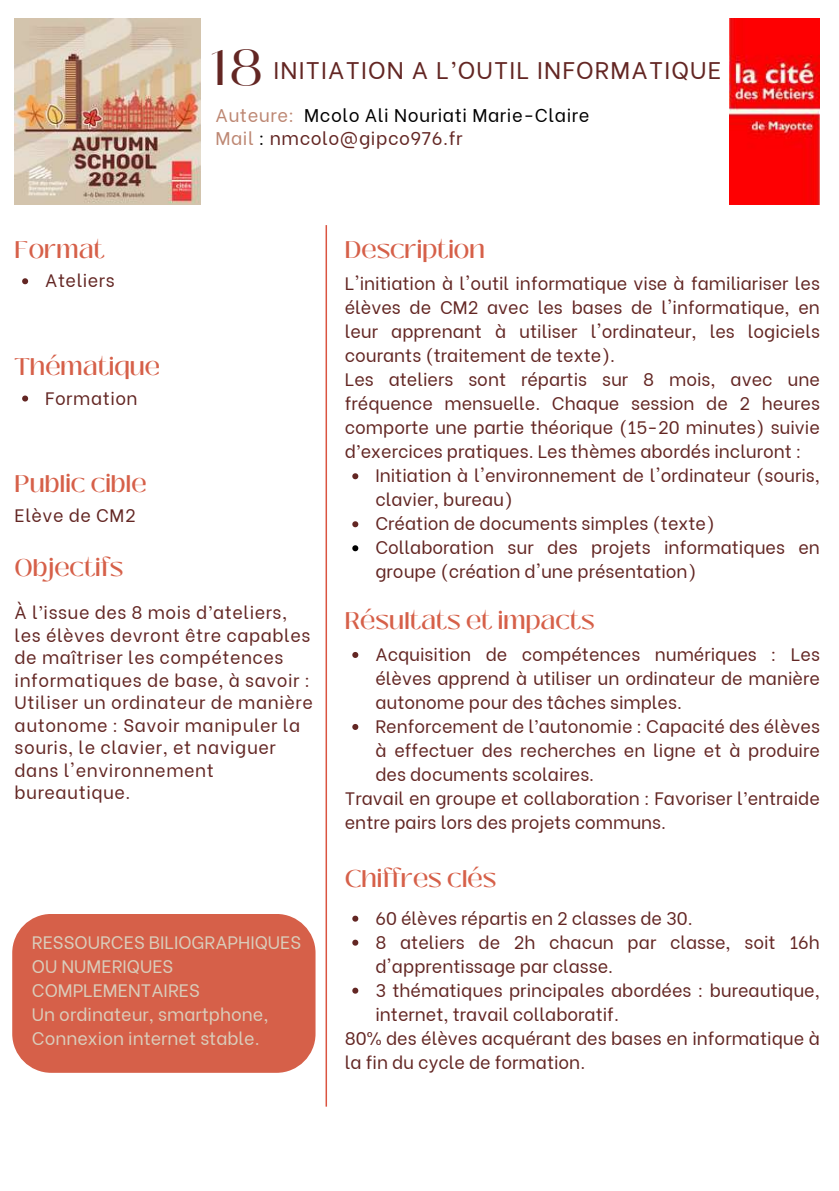
<style>
.page{position:relative;width:839px;height:1191px;background:#fff}
.page>*{position:absolute;margin:0;border:0;box-sizing:border-box;transform-origin:0 0}
.t1{font:50px "Black Mango";color:#632623}
.t2{font:500 24px "Black Mango";color:#d66049}
.t3{font:24px "Be Vietnam";letter-spacing:.05em;color:#632623}
.t4{font:18.4px/22.4px "Be Vietnam";letter-spacing:.03em;color:#000}
.t5{font:18px/24px "Be Vietnam";color:#632623}
.t6{font:18px/22.4px "Be Vietnam";letter-spacing:.03em;color:#632623}
.t7{font:18px/24px "Be Vietnam";color:#dacdbb}
.s1{color:#bd8773}
.s2{color:#632623}
</style>
<div class="page">
<img style="left:15px;top:19px;width:186px;height:186px">
<svg style="left:352px;top:473px;width:6px;height:6px"></svg>
<svg style="left:352px;top:521px;width:6px;height:6px"></svg>
<svg style="left:352px;top:545px;width:6px;height:6px"></svg>
<svg style="left:22px;top:278px;width:6px;height:6px"></svg>
<svg style="left:22px;top:396px;width:6px;height:6px"></svg>
<img style="left:730px;top:19px;width:89px;height:186px">
<svg style="left:352px;top:652px;width:6px;height:6px"></svg>
<svg style="left:352px;top:724px;width:6px;height:6px"></svg>
<svg style="left:352px;top:916px;width:6px;height:6px"></svg>
<svg style="left:352px;top:940px;width:6px;height:6px"></svg>
<svg style="left:352px;top:988px;width:6px;height:6px"></svg>
<hr style="left:325px;top:225px;width:2px;height:882px;background:#da5441">
<div style="left:12px;top:914px;width:303px;height:159px;background:#d66049;border-radius:39px"></div>
<h2 class="t2" style="left:15px;top:232px;width:92px">Format</h2>
<p class="t6" style="left:45px;top:268px;width:71px">Ateliers</p>
<h2 class="t2" style="left:15px;top:349px;width:147px">Thématique</h2>
<p class="t6" style="left:45px;top:385px;width:94px">Formation</p>
<h2 class="t2" style="left:15px;top:465px;width:133px">Public cible</h2>
<p class="t6" style="left:15px;top:502px;width:122px">Elève de CM2</p>
<h2 class="t2" style="left:15px;top:550px;width:110px">Objectifs</h2>
<h1 class="t1" style="left:210px;top:30px;width:55px">18</h1>
<h2 class="t3" style="left:273px;top:50px;width:449px">INITIATION A L’OUTIL INFORMATIQUE</h2>
<p class="t4" style="left:215px;top:102px;width:375px"><span class="s1">Auteure:</span> Mcolo Ali Nouriati Marie-Claire<br><span class="s1">Mail</span> : <span class="s2">nmcolo@gipco976.fr</span></p>
<h2 class="t2" style="left:345px;top:232px;width:142px">Description</h2>
<p class="t5" style="left:345px;top:270px;width:476px">L'initiation à l'outil informatique vise à familiariser les élèves de CM2 avec les bases de l'informatique, en leur apprenant à utiliser l'ordinateur, les logiciels courants (traitement de texte).<br>Les ateliers sont répartis sur 8 mois, avec une fréquence mensuelle. Chaque session de 2 heures comporte une partie théorique (15-20 minutes) suivie d’exercices pratiques. Les thèmes abordés incluront :</p>
<p class="t5" style="left:375px;top:462px;width:446px">Initiation à l'environnement de l'ordinateur (souris, clavier, bureau)<br>Création de documents simples (texte)<br>Collaboration sur des projets informatiques en groupe (création d'une présentation)</p>
<p class="t6" style="left:15px;top:600px;width:300px">À l’issue des 8 mois d’ateliers, les élèves devront être capables de maîtriser les compétences informatiques de base, à savoir :<br>Utiliser un ordinateur de manière autonome : Savoir manipuler la souris, le clavier, et naviguer dans l'environnement bureautique.</p>
<p class="t7" style="left:32px;top:928px;width:271px">RESSOURCES BILIOGRAPHIQUES<br>OU NUMERIQUES<br>COMPLEMENTAIRES<br>Un ordinateur, smartphone,<br>Connexion internet stable.</p>
<h2 class="t2" style="left:345px;top:602px;width:251px">Résultats et impacts</h2>
<p class="t5" style="left:375px;top:641px;width:446px">Acquisition de compétences numériques : Les</p>
<p class="t5" style="left:375px;top:665px;width:446px">élèves apprend à utiliser un ordinateur de manière</p>
<p class="t5" style="left:375px;top:689px;width:308px">autonome pour des tâches simples.</p>
<p class="t5" style="left:375px;top:713px;width:446px">Renforcement de l’autonomie : Capacité des élèves</p>
<p class="t5" style="left:375px;top:737px;width:446px">à effectuer des recherches en ligne et à produire</p>
<p class="t5" style="left:375px;top:761px;width:220px">des documents scolaires.</p>
<p class="t5" style="left:345px;top:785px;width:476px">Travail en groupe et collaboration : Favoriser l’entraide</p>
<p class="t5" style="left:345px;top:809px;width:323px">entre pairs lors des projets communs.</p>
<h2 class="t2" style="left:345px;top:860px;width:153px">Chiffres clés</h2>
<p class="t5" style="left:375px;top:904px;width:319px">60 élèves répartis en 2 classes de 30.</p>
<p class="t5" style="left:375px;top:928px;width:446px">8 ateliers de 2h chacun par classe, soit 16h</p>
<p class="t5" style="left:375px;top:952px;width:239px">d'apprentissage par classe.</p>
<p class="t5" style="left:375px;top:976px;width:446px">3 thématiques principales abordées : bureautique,</p>
<p class="t5" style="left:375px;top:1000px;width:245px">internet, travail collaboratif.</p>
<p class="t5" style="left:345px;top:1024px;width:476px">80% des élèves acquérant des bases en informatique à</p>
<p class="t5" style="left:345px;top:1048px;width:242px">la fin du cycle de formation.</p>
</div>
